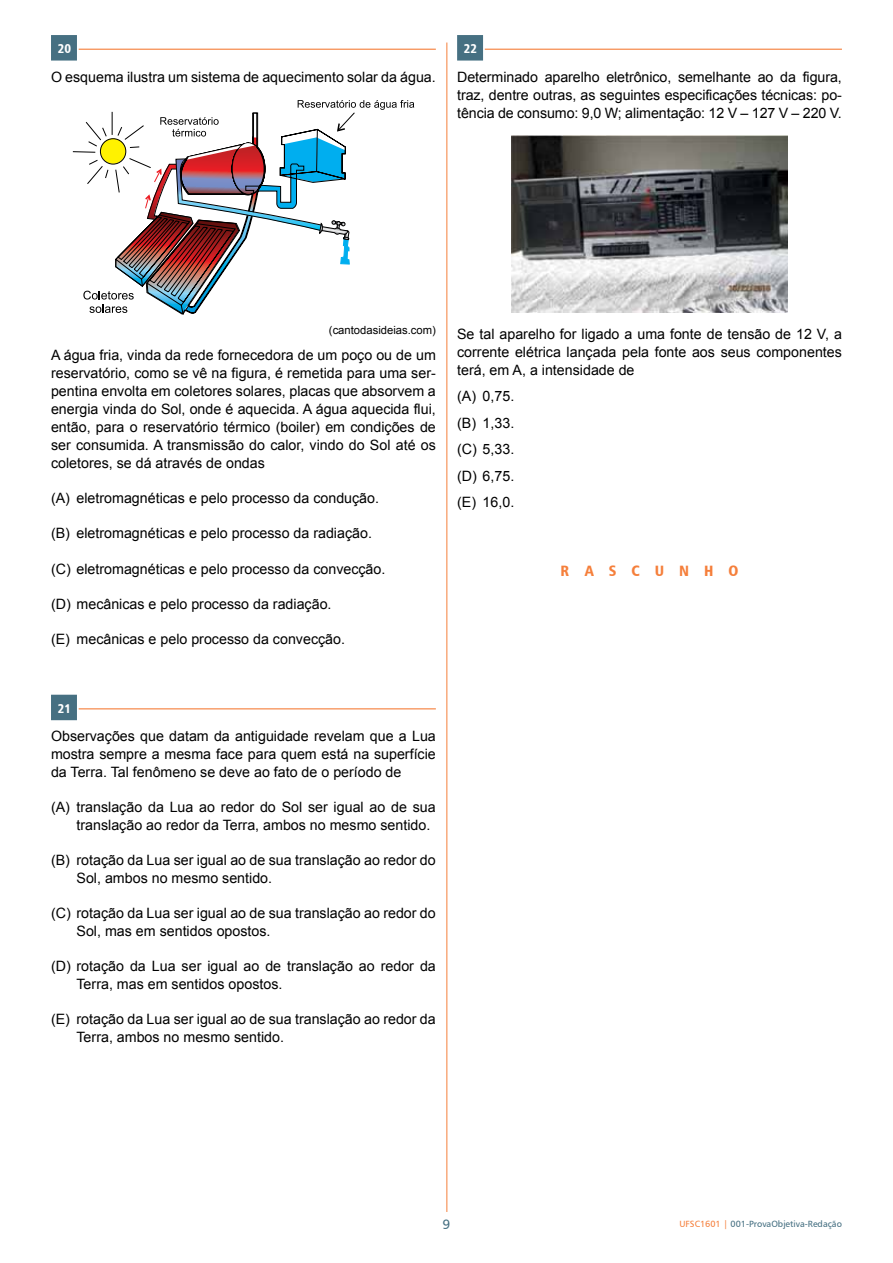
<style>
.page{position:relative;width:893px;height:1263px;background:#fff}
.page>*{position:absolute;margin:0;border:0;box-sizing:border-box;transform-origin:0 0}
.t1{font:15px "Humanist 777 BT Black Condensed B";color:#f57f3b}
.t2{font:14.25px/18px "Arial";color:#000;text-align:justify}
.t3{font:13.5px "Humanist 777 BT Roman B";color:#467082}
.t4{font:12.75px "Humanist 777 BT Black Condensed B";color:#fff}
.t5{font:11.25px "Arial";color:#000}
.t6{font:9px "Humanist 777 BT Roman B";color:#467082}
.s1{color:#f57f3b}
</style>
<div class="page">
<hr style="left:446px;top:43px;width:1px;height:1169px;background:#f57f3b">
<div style="left:457px;top:35px;width:26px;height:26px;background:#467082"></div>
<hr style="left:485px;top:49px;width:357px;height:1px;background:#f57f3b">
<img style="left:511px;top:135px;width:277px;height:178px">
<div style="left:51px;top:35px;width:26px;height:26px;background:#467082"></div>
<hr style="left:79px;top:49px;width:357px;height:1px;background:#f57f3b">
<div style="left:51px;top:695px;width:26px;height:25px;background:#467082"></div>
<hr style="left:79px;top:708px;width:357px;height:1px;background:#f57f3b">
<svg style="left:72px;top:100px;width:342px;height:215px"></svg>
<p class="t4" style="left:58px;top:40px;width:15px">20</p>
<p class="t2" style="left:51px;top:68px;width:386px">O esquema ilustra um sistema de aquecimento solar da água.</p>
<p class="t4" style="left:464px;top:40px;width:15px">22</p>
<p class="t2" style="left:457px;top:68px;width:386px">Determinado aparelho eletrônico, semelhante ao da figura, traz, dentre outras, as seguintes especificações técnicas: po&shy;tência de consumo: 9,0 W; alimentação: 12 V – 127 V – 220 V.</p>
<p class="t5" style="left:329px;top:323px;width:108px">(cantodasideias.com)</p>
<p class="t2" style="left:51px;top:347px;width:386px">A água fria, vinda da rede fornecedora de um poço ou de um reservatório, como se vê na figura, é remetida para uma ser&shy;pentina envolta em coletores solares, placas que absorvem a energia vinda do Sol, onde é aquecida. A água aquecida flui, então, para o reservatório térmico (boiler) em condições de ser consumida. A transmissão do calor, vindo do Sol até os coletores, se dá através de ondas</p>
<p class="t2" style="left:51px;top:490px;width:330px">(A) eletromagnéticas e pelo processo da condução.</p>
<p class="t2" style="left:51px;top:525px;width:322px">(B) eletromagnéticas e pelo processo da radiação.</p>
<p class="t2" style="left:51px;top:560px;width:336px">(C) eletromagnéticas e pelo processo da convecção.</p>
<p class="t2" style="left:51px;top:595px;width:282px">(D) mecânicas e pelo processo da radiação.</p>
<p class="t2" style="left:51px;top:630px;width:296px">(E) mecânicas e pelo processo da convecção.</p>
<p class="t2" style="left:457px;top:325px;width:386px">Se tal aparelho for ligado a uma fonte de tensão de 12 V, a corrente elétrica lançada pela fonte aos seus componentes terá, em A, a intensidade de</p>
<p class="t2" style="left:457px;top:383px;width:59px;line-height:26.5px">(A) 0,75. (B) 1,33. (C) 5,33. (D) 6,75. (E) 16,0.</p>
<p class="t1" style="left:561px;top:561px;width:20px">RAS</p>
<p class="t1" style="left:631px;top:561px;width:41px">C UN</p>
<p class="t1" style="left:704px;top:561px;width:35px">H O</p>
<p class="t4" style="left:58px;top:700px;width:15px">21</p>
<p class="t2" style="left:51px;top:727px;width:386px">Observações que datam da antiguidade revelam que a Lua mostra sempre a mesma face para quem está na superfície da Terra. Tal fenômeno se deve ao fato de o período de</p>
<p class="t2" style="left:77px;top:798px;width:361px;text-indent:-26px">(A) translação da Lua ao redor do Sol ser igual ao de sua translação ao redor da Terra, ambos no mesmo sentido.</p>
<p class="t2" style="left:77px;top:851px;width:361px;text-indent:-26px">(B) rotação da Lua ser igual ao de sua translação ao redor do<br>Sol, ambos no mesmo sentido.</p>
<p class="t2" style="left:77px;top:904px;width:361px;text-indent:-26px">(C) rotação da Lua ser igual ao de sua translação ao redor do<br>Sol, mas em sentidos opostos.</p>
<p class="t2" style="left:77px;top:957px;width:361px;text-indent:-26px">(D) rotação da Lua ser igual ao de translação ao redor da<br>Terra, mas em sentidos opostos.</p>
<p class="t2" style="left:77px;top:1010px;width:361px;text-indent:-26px">(E) rotação da Lua ser igual ao de sua translação ao redor da<br>Terra, ambos no mesmo sentido.</p>
<p class="t3" style="left:443px;top:1215px;width:9px">9</p>
<p class="t6" style="left:679px;top:1218px;width:164px"><span class="s1">UFSC1601 |</span> 001-ProvaObjetiva-Redação</p>
</div>
